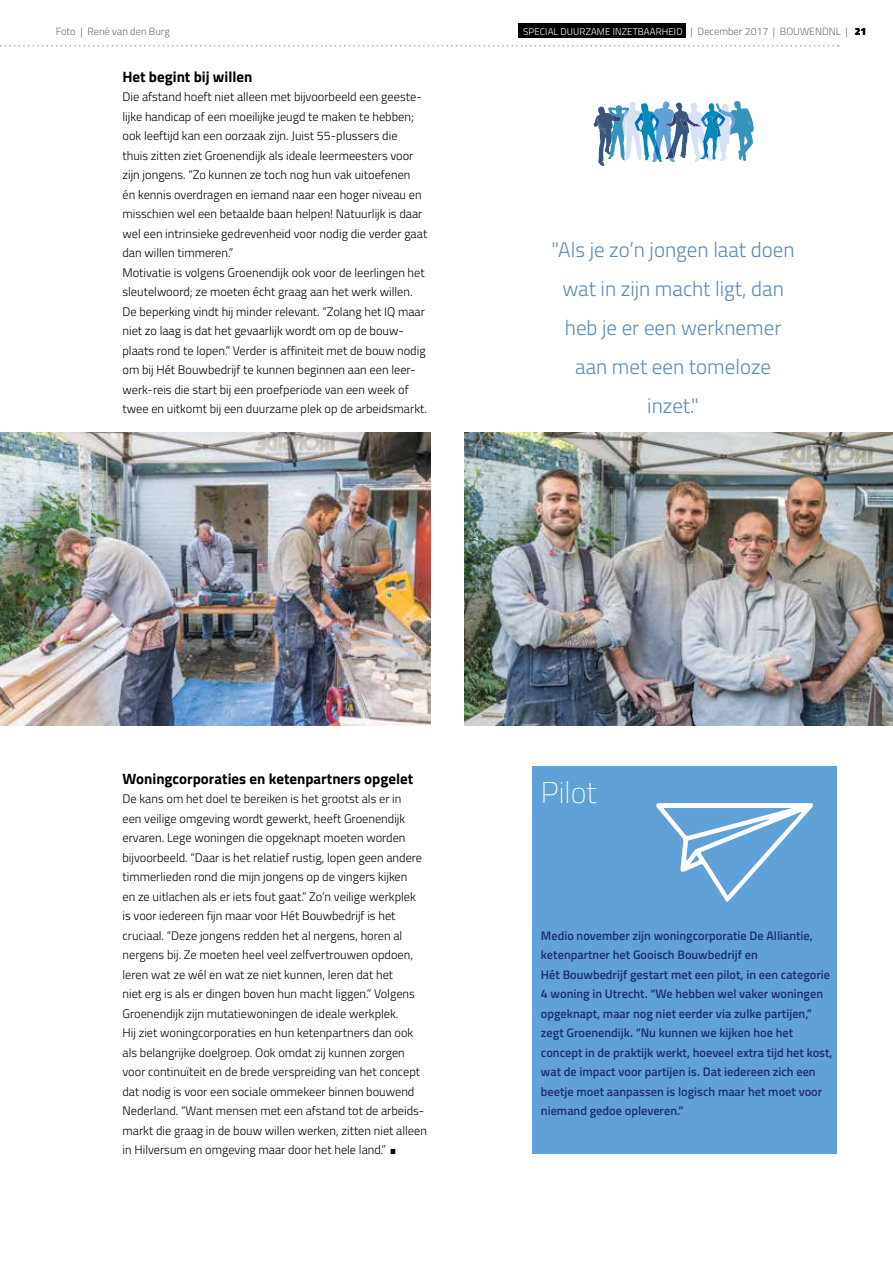
<style>
.page{position:relative;width:893px;height:1263px;background:#fff}
.page>*{position:absolute;margin:0;border:0;box-sizing:border-box;transform-origin:0 0}
.t1{font:100 30px "Titillium";color:#fff}
.t2{font:300 21px/39px "Titillium";color:#5c89b6;text-align:center}
.t3{font:700 15px "Titillium";color:#000}
.t4{font:300 12.3px/19.5px "Titillium";color:#000}
.t5{font:600 12.3px/19.5px "Titillium";color:#1e2e75}
.t6{font:300 10.5px "Titillium";color:#6e6e6e}
.t7{font:300 9.75px "Titillium";letter-spacing:.01em;color:#fff}
.s1{font-size:10.5px;color:#6e6e6e}
.s2{font-weight:900;font-size:10.5px;color:#000}
.s3{font-size:18px}
</style>
<div class="page">
<svg style="left:0;top:45px;width:839px;height:2px"></svg>
<div style="left:519px;top:24px;width:167px;height:14px;background:#000"></div>
<img style="left:0;top:432px;width:430px;height:293px">
<img style="left:465px;top:432px;width:428px;height:293px">
<div style="left:532px;top:767px;width:305px;height:387px;background:#60a2d8"></div>
<svg style="left:656px;top:803px;width:157px;height:99px"></svg>
<svg style="left:593px;top:101px;width:161px;height:65px"></svg>
<p class="t6" style="left:56px;top:23px;width:115px">Foto | René van den Burg</p>
<p class="t7" style="left:523px;top:24px;width:344px">SPECIAL DUURZAME INZETBAARHEID <span class="s1">| December 2017 | BOUWENDNL |</span> <span class="s2">21</span></p>
<p class="t3" style="left:123px;top:65px;width:131px">Het begint bij willen</p>
<p class="t4" style="left:123px;top:86px;width:306px">Die afstand hoeft niet alleen met bijvoorbeeld een geeste&shy;lijke handicap of een moeilijke jeugd te maken te hebben; ook leeftijd kan een oorzaak zijn. Juist 55-plussers die<br>thuis zitten ziet Groenendijk als ideale leermeesters voor zijn jongens. “Zo kunnen ze toch nog hun vak uitoefenen<br>én kennis overdragen en iemand naar een hoger niveau en misschien wel een betaalde baan helpen! Natuurlijk is daar wel een intrinsieke gedrevenheid voor nodig die verder gaat dan willen timmeren.”<br>Motivatie is volgens Groenendijk ook voor de leerlingen het sleutelwoord; ze moeten écht graag aan het werk willen.<br>De beperking vindt hij minder relevant. “Zolang het IQ maar niet zo laag is dat het gevaarlijk wordt om op de bouw&shy;plaats rond te lopen.” Verder is affiniteit met de bouw nodig om bij Hét Bouwbedrijf te kunnen beginnen aan een leer&shy;werk-reis die start bij een proefperiode van een week of twee en uitkomt bij een duurzame plek op de arbeidsmarkt.</p>
<h2 class="t2" style="left:552px;top:229px;width:244px">"Als je zo’n jongen laat doen wat in zijn macht ligt, dan heb je er een werknemer aan met een tomeloze inzet."</h2>
<p class="t3" style="left:123px;top:767px;width:292px">Woningcorporaties en ketenpartners opgelet</p>
<p class="t4" style="left:123px;top:788px;width:306px">De kans om het doel te bereiken is het grootst als er in<br>een veilige omgeving wordt gewerkt, heeft Groenendijk ervaren. Lege woningen die opgeknapt moeten worden bijvoorbeeld. “Daar is het relatief rustig, lopen geen andere timmerlieden rond die mijn jongens op de vingers kijken<br>en ze uitlachen als er iets fout gaat.” Zo’n veilige werkplek is voor iedereen fijn maar voor Hét Bouwbedrijf is het cruciaal. “Deze jongens redden het al nergens, horen al nergens bij. Ze moeten heel veel zelfvertrouwen opdoen, leren wat ze wél en wat ze niet kunnen, leren dat het<br>niet erg is als er dingen boven hun macht liggen.” Volgens Groenendijk zijn mutatiewoningen de ideale werkplek.<br>Hij ziet woningcorporaties en hun ketenpartners dan ook als belangrijke doelgroep. Ook omdat zij kunnen zorgen voor continuïteit en de brede verspreiding van het concept dat nodig is voor een sociale ommekeer binnen bouwend Nederland. “Want mensen met een afstand tot de arbeids&shy;markt die graag in de bouw willen werken, zitten niet alleen in Hilversum en omgeving maar door het hele land.” <span class="s3">•</span></p>
<h1 class="t1" style="left:541px;top:771px;width:57px">Pilot</h1>
<p class="t5" style="left:541px;top:925px;width:293px">Medio november zijn woningcorporatie De Alliantie, ketenpartner het Gooisch Bouwbedrijf en<br>Hét Bouwbedrijf gestart met een pilot, in een categorie 4 woning in Utrecht. “We hebben wel vaker woningen opgeknapt, maar nog niet eerder via zulke partijen,” zegt Groenendijk. “Nu kunnen we kijken hoe het concept in de praktijk werkt, hoeveel extra tijd het kost, wat de impact voor partijen is. Dat iedereen zich een beetje moet aanpassen is logisch maar het moet voor niemand gedoe opleveren.”</p>
</div>
